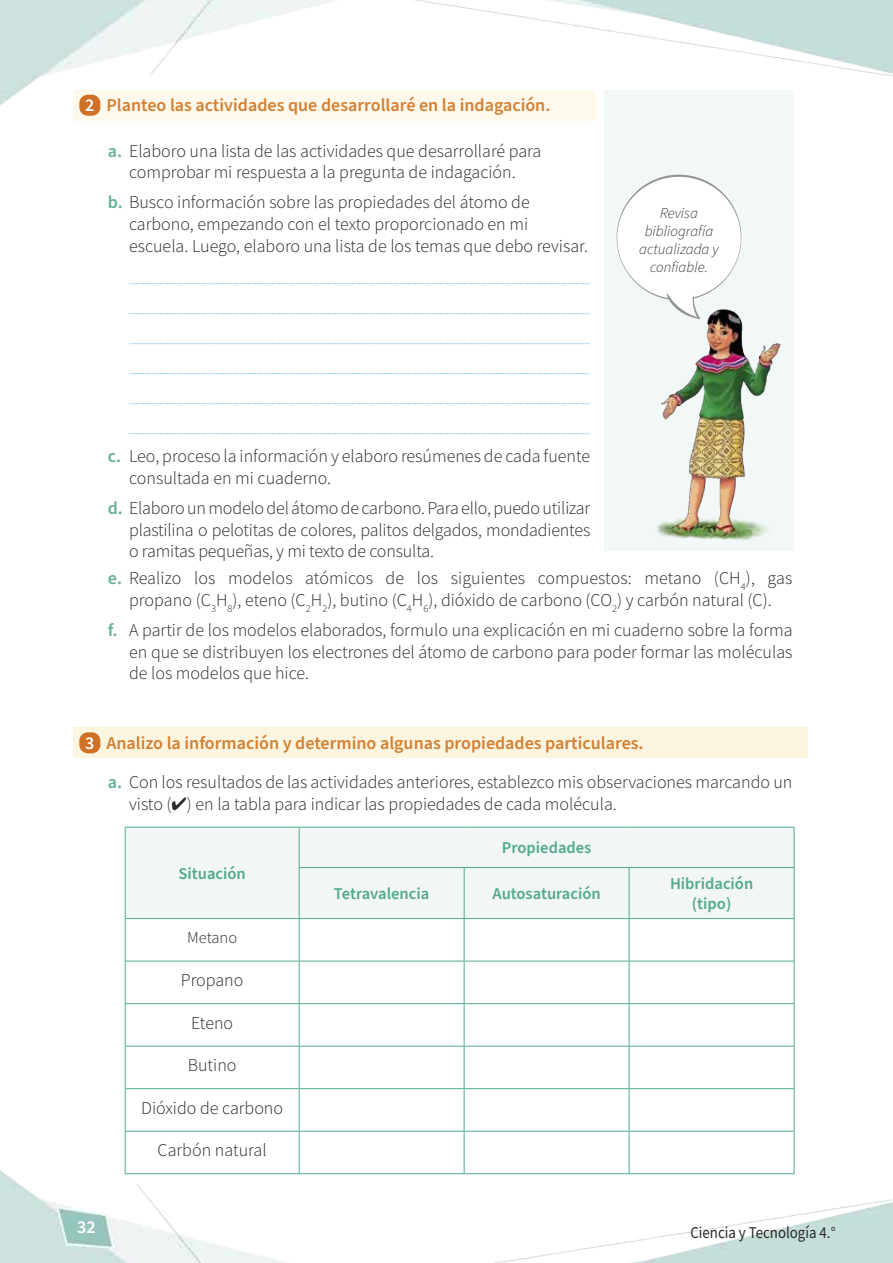
<style>
.page{position:relative;width:893px;height:1263px;background:#fff}
.page>*{position:absolute;margin:0;border:0;box-sizing:border-box;transform-origin:0 0}
.t1{font:300 18px/21.6px "Source Sans Pro";color:#292929}
.t2{font:300 18px/30.2px "Source Sans Pro";color:#a2cef2;text-align:right}
.t3{font:600 18px "Source Sans Pro";color:#d38035}
.t4{font:600 18px "Source Sans Pro";color:#fff}
.t5{font:600 16.5px/19.8px "Source Sans Pro";color:#52aa8b;text-align:center}
.t6{font:16.5px "Source Sans Pro";color:#292929;scale:.9 1}
.t7{font:300 16.5px "Source Sans Pro";color:#292929}
.t8{font:italic 300 15px/18px "Source Sans Pro";color:#292929;text-align:center}
.s1{color:#fff}
.s2{font-weight:600;color:#66b195}
.s3{color:#292929}
</style>
<div class="page">
<img style="left:0;top:0;width:893px;height:1263px">
<div style="left:125px;top:75px;width:32px;height:31px;background:#fff"></div>
<div style="left:73px;top:90px;width:522px;height:30px;background:#fef9ea"></div>
<div style="left:79px;top:95px;width:21px;height:21px;background:#cf7027;border-radius:9px"></div>
<div style="left:604px;top:90px;width:189px;height:461px;background:#f2f8f7"></div>
<div style="left:617px;top:177px;width:124px;height:122px;background:#fff;border-radius:50%"></div>
<div style="left:126px;top:828px;width:668px;height:90px;background:#f3f7f4"></div>
<hr style="left:794px;top:827px;width:1px;height:40px;background:#52aa8b">
<hr style="left:125px;top:827px;width:174px;height:1px;background:#52aa8b">
<hr style="left:125px;top:827px;width:1px;height:40px;background:#52aa8b">
<hr style="left:299px;top:827px;width:165px;height:1px;background:#52aa8b">
<hr style="left:299px;top:827px;width:1px;height:40px;background:#52aa8b">
<hr style="left:464px;top:827px;width:165px;height:1px;background:#52aa8b">
<hr style="left:629px;top:827px;width:165px;height:1px;background:#52aa8b">
<hr style="left:125px;top:867px;width:1px;height:51px;background:#52aa8b">
<hr style="left:299px;top:867px;width:165px;height:1px;background:#52aa8b">
<hr style="left:299px;top:868px;width:1px;height:50px;background:#52aa8b">
<hr style="left:464px;top:867px;width:165px;height:1px;background:#52aa8b">
<hr style="left:464px;top:868px;width:1px;height:50px;background:#52aa8b">
<hr style="left:629px;top:867px;width:165px;height:1px;background:#52aa8b">
<hr style="left:629px;top:868px;width:1px;height:50px;background:#52aa8b">
<hr style="left:794px;top:868px;width:1px;height:50px;background:#52aa8b">
<hr style="left:125px;top:918px;width:174px;height:1px;background:#52aa8b">
<hr style="left:125px;top:919px;width:1px;height:42px;background:#52aa8b">
<hr style="left:299px;top:918px;width:165px;height:1px;background:#52aa8b">
<hr style="left:299px;top:919px;width:1px;height:42px;background:#52aa8b">
<hr style="left:464px;top:918px;width:165px;height:1px;background:#52aa8b">
<hr style="left:464px;top:919px;width:1px;height:42px;background:#52aa8b">
<hr style="left:629px;top:918px;width:165px;height:1px;background:#52aa8b">
<hr style="left:629px;top:919px;width:1px;height:42px;background:#52aa8b">
<hr style="left:794px;top:919px;width:1px;height:42px;background:#52aa8b">
<hr style="left:125px;top:961px;width:174px;height:1px;background:#52aa8b">
<hr style="left:125px;top:961px;width:1px;height:42px;background:#52aa8b">
<hr style="left:299px;top:961px;width:165px;height:1px;background:#52aa8b">
<hr style="left:299px;top:961px;width:1px;height:42px;background:#52aa8b">
<hr style="left:464px;top:961px;width:165px;height:1px;background:#52aa8b">
<hr style="left:464px;top:961px;width:1px;height:42px;background:#52aa8b">
<hr style="left:629px;top:961px;width:165px;height:1px;background:#52aa8b">
<hr style="left:629px;top:961px;width:1px;height:42px;background:#52aa8b">
<hr style="left:794px;top:961px;width:1px;height:42px;background:#52aa8b">
<hr style="left:125px;top:1003px;width:174px;height:1px;background:#52aa8b">
<hr style="left:125px;top:1004px;width:1px;height:42px;background:#52aa8b">
<hr style="left:299px;top:1003px;width:165px;height:1px;background:#52aa8b">
<hr style="left:299px;top:1004px;width:1px;height:42px;background:#52aa8b">
<hr style="left:464px;top:1003px;width:165px;height:1px;background:#52aa8b">
<hr style="left:464px;top:1004px;width:1px;height:42px;background:#52aa8b">
<hr style="left:629px;top:1003px;width:165px;height:1px;background:#52aa8b">
<hr style="left:629px;top:1004px;width:1px;height:42px;background:#52aa8b">
<hr style="left:794px;top:1004px;width:1px;height:42px;background:#52aa8b">
<hr style="left:125px;top:1046px;width:174px;height:1px;background:#52aa8b">
<hr style="left:125px;top:1046px;width:1px;height:42px;background:#52aa8b">
<hr style="left:299px;top:1046px;width:165px;height:1px;background:#52aa8b">
<hr style="left:299px;top:1046px;width:1px;height:42px;background:#52aa8b">
<hr style="left:464px;top:1046px;width:165px;height:1px;background:#52aa8b">
<hr style="left:464px;top:1046px;width:1px;height:42px;background:#52aa8b">
<hr style="left:629px;top:1046px;width:165px;height:1px;background:#52aa8b">
<hr style="left:629px;top:1046px;width:1px;height:42px;background:#52aa8b">
<hr style="left:794px;top:1046px;width:1px;height:42px;background:#52aa8b">
<hr style="left:125px;top:1088px;width:174px;height:1px;background:#52aa8b">
<hr style="left:125px;top:1089px;width:1px;height:42px;background:#52aa8b">
<hr style="left:299px;top:1088px;width:165px;height:1px;background:#52aa8b">
<hr style="left:299px;top:1089px;width:1px;height:42px;background:#52aa8b">
<hr style="left:464px;top:1088px;width:165px;height:1px;background:#52aa8b">
<hr style="left:464px;top:1089px;width:1px;height:42px;background:#52aa8b">
<hr style="left:629px;top:1088px;width:165px;height:1px;background:#52aa8b">
<hr style="left:629px;top:1089px;width:1px;height:42px;background:#52aa8b">
<hr style="left:794px;top:1089px;width:1px;height:42px;background:#52aa8b">
<hr style="left:125px;top:1131px;width:174px;height:1px;background:#52aa8b">
<hr style="left:125px;top:1131px;width:1px;height:42px;background:#52aa8b">
<hr style="left:299px;top:1131px;width:165px;height:1px;background:#52aa8b">
<hr style="left:299px;top:1131px;width:1px;height:42px;background:#52aa8b">
<hr style="left:464px;top:1131px;width:165px;height:1px;background:#52aa8b">
<hr style="left:464px;top:1131px;width:1px;height:42px;background:#52aa8b">
<hr style="left:629px;top:1131px;width:165px;height:1px;background:#52aa8b">
<hr style="left:629px;top:1131px;width:1px;height:42px;background:#52aa8b">
<hr style="left:794px;top:1131px;width:1px;height:42px;background:#52aa8b">
<hr style="left:125px;top:1173px;width:174px;height:1px;background:#52aa8b">
<hr style="left:299px;top:1173px;width:165px;height:1px;background:#52aa8b">
<hr style="left:464px;top:1173px;width:165px;height:1px;background:#52aa8b">
<hr style="left:629px;top:1173px;width:165px;height:1px;background:#52aa8b">
<div style="left:73px;top:727px;width:735px;height:30px;background:#fcf6e0"></div>
<div style="left:79px;top:732px;width:21px;height:21px;background:#cf7027;border-radius:9px"></div>
<img style="left:638px;top:282px;width:155px;height:270px">
<p class="t3" style="left:85px;top:93px;width:467px"><span class="s1">2</span> Planteo las actividades que desarrollaré en la indagación.</p>
<p class="t1" style="left:108px;top:140px;width:435px;text-align:center"><span class="s2">a.</span> Elaboro una lista de las actividades que desarrollaré para comprobar mi respuesta a la pregunta de indagación.</p>
<p class="t1" style="left:129px;top:192px;width:461px;text-indent:-21px"><span class="s2">b.</span> Busco información sobre las propiedades del átomo de carbono, empezando con el texto proporcionado en mi escuela. Luego, elaboro una lista de los temas que debo revisar.</p>
<p class="t2" style="left:108px;top:261px;width:484px">_____________ _________________________________ ____________________________ _____________ _________________________________ ____________________________ _____________ _________________________________ ____________________________ _____________ _________________________________ ____________________________ _____________ _________________________________ ____________________________ _____________ _________________________________ ____________________________<br><span class="s2">c.</span> <span class="s3">Leo, proceso la información y elaboro resúmenes de cada fuente</span></p>
<p class="t1" style="left:108px;top:463px;width:484px;line-height:30.2px;text-indent:21px">consultada en mi cuaderno.<br><span class="s2">d.</span> Elaboro un modelo del átomo de carbono. Para ello, puedo utilizar</p>
<p class="t1" style="left:129px;top:519px;width:463px">plastilina o pelotitas de colores, palitos delgados, mondadientes o ramitas pequeñas, y mi texto de consulta.</p>
<p class="t8" style="left:639px;top:204px;width:81px">Revisa bibliografía actualizada y confiable.</p>
<p class="t1" style="left:108px;top:567px;width:686px;text-align:center"><span class="s2">e.</span> Realizo los modelos atómicos de los siguientes compuestos: metano (CH<sub>4</sub>), gas propano (C<sub>3</sub>H<sub>8</sub>), eteno (C<sub>2</sub>H<sub>2</sub>), butino (C<sub>4</sub>H<sub>6</sub>), dióxido de carbono (CO<sub>2</sub>) y carbón natural (C).</p>
<p class="t1" style="left:129px;top:619px;width:665px;text-align:justify;text-indent:-21px"><span class="s2">f.</span> A partir de los modelos elaborados, formulo una explicación en mi cuaderno sobre la forma en que se distribuyen los electrones del átomo de carbono para poder formar las moléculas de los modelos que hice.</p>
<p class="t3" style="left:85px;top:731px;width:560px"><span class="s1">3</span> Analizo la información y determino algunas propiedades particulares.</p>
<p class="t1" style="left:129px;top:771px;width:665px;text-indent:-21px"><span class="s2">a.</span> Con los resultados de las actividades anteriores, establezco mis observaciones marcando un visto (✔) en la tabla para indicar las propiedades de cada molécula.</p>
<p class="t5" style="left:178px;top:864px;width:69px">Situación</p>
<p class="t7" style="left:187px;top:928px;width:51px">Metano</p>
<p class="t1" style="left:181px;top:969px;width:64px">Propano</p>
<p class="t1" style="left:191px;top:1012px;width:44px">Eteno</p>
<p class="t1" style="left:188px;top:1054px;width:50px">Butino</p>
<p class="t1" style="left:141px;top:1097px;width:144px">Dióxido de carbono</p>
<p class="t1" style="left:158px;top:1139px;width:111px">Carbón natural</p>
<p class="t5" style="left:502px;top:838px;width:91px">Propiedades</p>
<p class="t5" style="left:334px;top:884px;width:97px">Tetravalencia</p>
<p class="t5" style="left:492px;top:884px;width:110px">Autosaturación</p>
<p class="t5" style="left:670px;top:874px;width:85px">Hibridación (tipo)</p>
<p class="t4" style="left:77px;top:1214px;width:20px">32</p>
<p class="t6" style="left:690px;top:1222px;width:163px">Ciencia y Tecnología 4.°</p>
</div>
